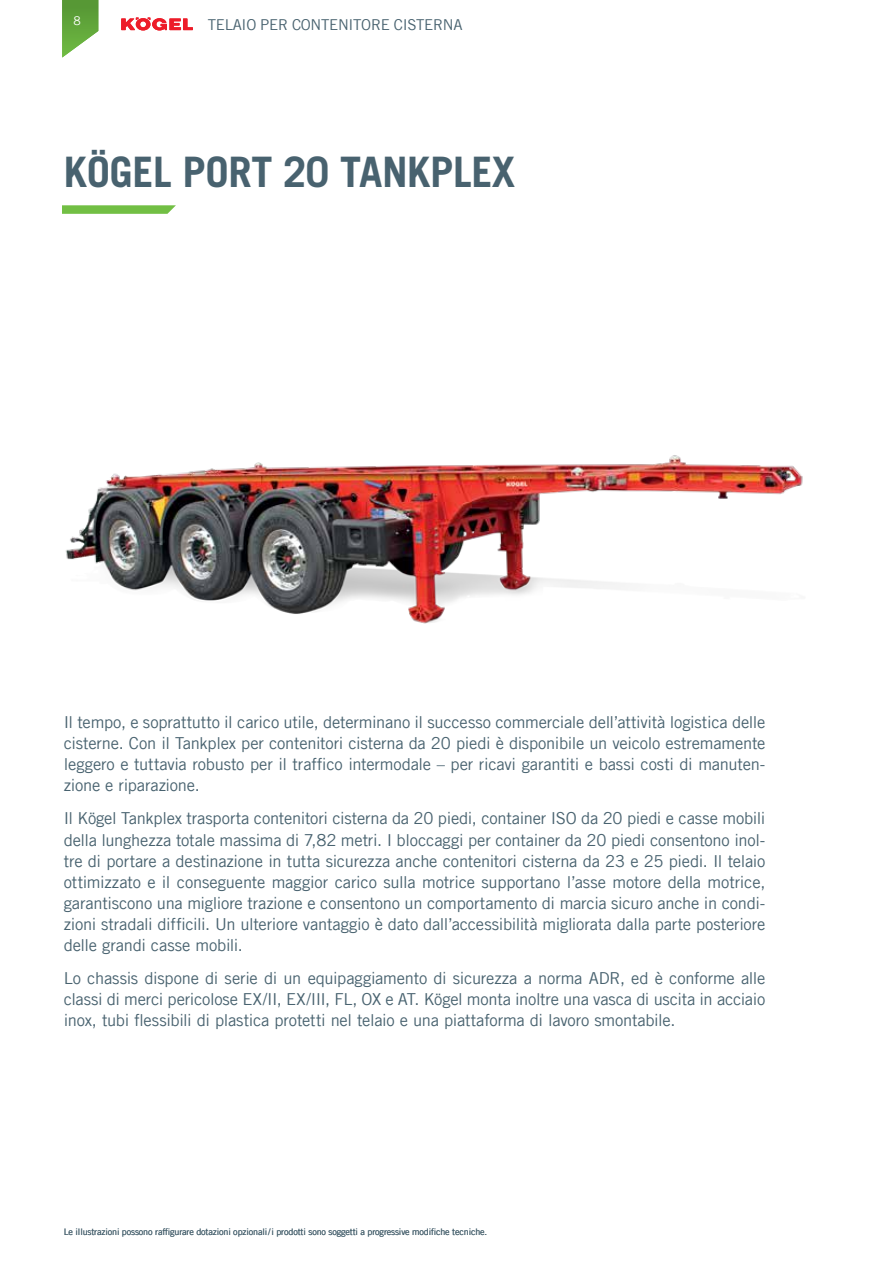
<style>
.page{position:relative;width:893px;height:1263px;background:#fff}
.page>*{position:absolute;margin:0;border:0;box-sizing:border-box;transform-origin:0 0}
.t1{font:700 42px "Trade Gothic LT Com";letter-spacing:-.01em;color:#48626f}
.t2{font:16.5px/21px "Trade Gothic LT Com";letter-spacing:-.015em;color:#48626f;text-align:justify}
.t3{font:15px "Trade Gothic LT Com";letter-spacing:-.02em;color:#48626f}
.t4{font:12px "Trade Gothic LT Com";color:#fff}
.t5{font:9px "Trade Gothic LT Com";letter-spacing:-.015em;color:#48626f}
</style>
<div class="page">
<img style="left:65px;top:455px;width:738px;height:169px">
<svg style="left:62px;top:205px;width:114px;height:9px"></svg>
<svg style="left:62px;top:0;width:36px;height:58px"></svg>
<svg style="left:121px;top:17px;width:72px;height:13px"></svg>
<p class="t4" style="left:73px;top:14px;width:9px">8</p>
<p class="t3" style="left:208px;top:16px;width:256px">TELAIO PER CONTENITORE CISTERNA</p>
<h1 class="t1" style="left:64px;top:147px;width:453px">KÖGEL PORT 20 TANKPLEX</h1>
<p class="t2" style="left:64px;top:711px;width:703px">Il tempo, e soprattutto il carico utile, determinano il successo commerciale dell’attività logistica delle cisterne. Con il Tankplex per contenitori cisterna da 20 piedi è disponibile un veicolo estremamente leggero e tuttavia robusto per il traffico intermodale – per ricavi garantiti e bassi costi di manuten&shy;zione e riparazione.</p>
<p class="t2" style="left:64px;top:808px;width:703px">Il Kögel Tankplex trasporta contenitori cisterna da 20 piedi, container ISO da 20 piedi e casse mobili della lunghezza totale massima di 7,82 metri. I bloccaggi per container da 20 piedi consentono inol&shy;tre di portare a destinazione in tutta sicurezza anche contenitori cisterna da 23 e 25 piedi. Il telaio ottimizzato e il conseguente maggior carico sulla motrice supportano l’asse motore della motrice, garantiscono una migliore trazione e consentono un comportamento di marcia sicuro anche in condi&shy;zioni stradali difficili. Un ulteriore vantaggio è dato dall’accessibilità migliorata dalla parte posteriore delle grandi casse mobili.</p>
<p class="t2" style="left:64px;top:968px;width:703px">Lo chassis dispone di serie di un equipaggiamento di sicurezza a norma ADR, ed è conforme alle classi di merci pericolose EX/II, EX/III, FL, OX e AT. Kögel monta inoltre una vasca di uscita in acciaio inox, tubi flessibili di plastica protetti nel telaio e una piattaforma di lavoro smontabile.</p>
<p class="t5" style="left:64px;top:1227px;width:425px">Le illustrazioni possono raffigurare dotazioni opzionali/i prodotti sono soggetti a progressive modifiche tecniche.</p>
</div>
